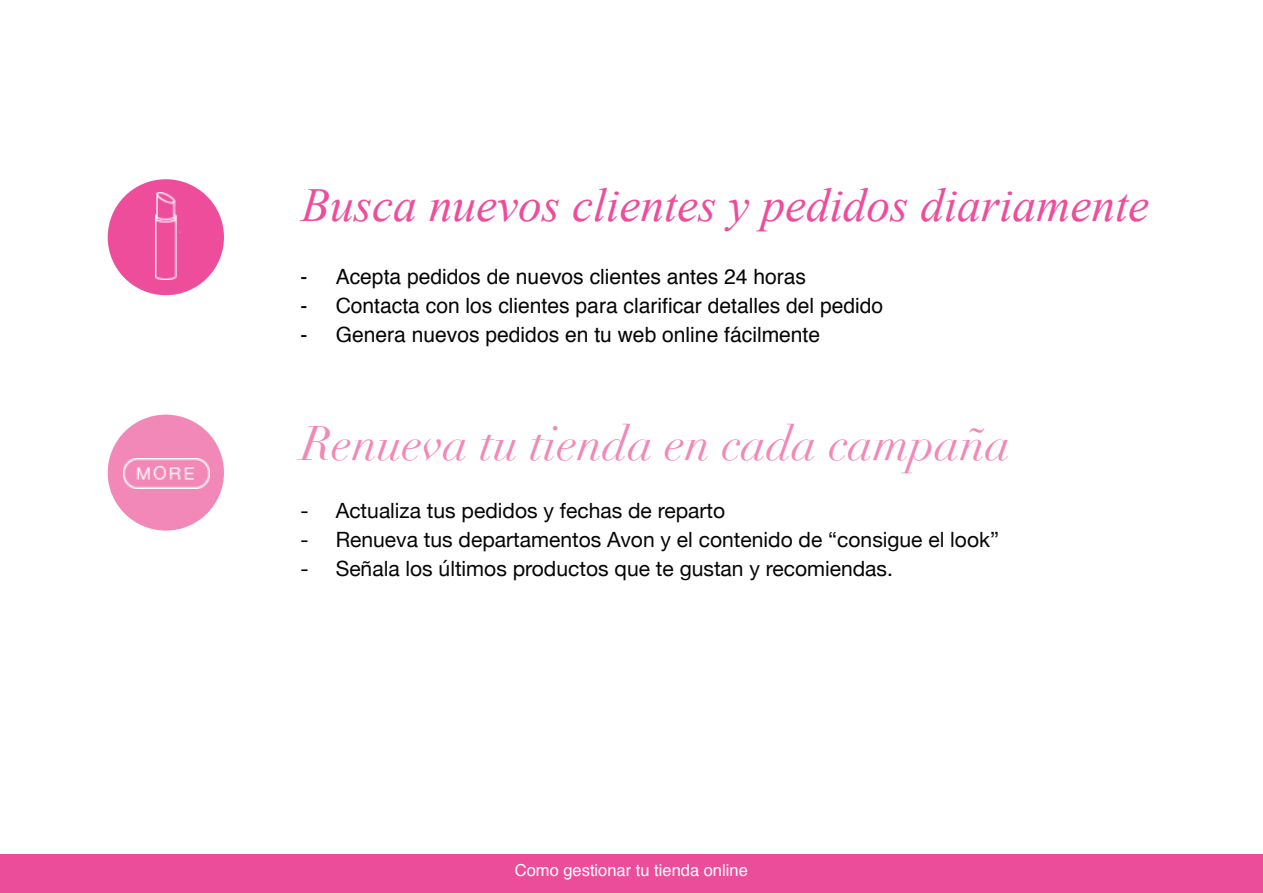
<style>
.page{position:relative;width:1263px;height:893px;background:#fff}
.page>*{position:absolute;margin:0;border:0;box-sizing:border-box;transform-origin:0 0}
.t1{font:italic 47.4px "Times New Roman";color:#ee4d9c}
.t2{font:italic 47.4px "Didot";color:#f288b7}
.t3{font:21px "Helvetica Neue";color:#050504}
.t4{font:21px "Helvetica";color:#050504}
.t5{font:16.5px "Helvetica";color:#fff}
</style>
<div class="page">
<div style="left:0;top:854px;width:1263px;height:39px;background:#ec4d9b"></div>
<div style="left:108px;top:415px;width:116px;height:116px;background:#f288b7;border-radius:50%"></div>
<div style="left:108px;top:179px;width:116px;height:116px;background:#ee4d9c;border-radius:50%"></div>
<img style="left:124px;top:458px;width:85px;height:30px">
<img style="left:155px;top:192px;width:25px;height:87px">
<h1 class="t1" style="left:301px;top:172px;width:850px">Busca nuevos clientes y pedidos diariamente</h1>
<p class="t4" style="left:301px;top:260px;width:507px">- Acepta pedidos de nuevos clientes antes 24 horas</p>
<p class="t4" style="left:301px;top:289px;width:584px">- Contacta con los clientes para clarificar detalles del pedido</p>
<p class="t4" style="left:301px;top:318px;width:521px">- Genera nuevos pedidos en tu web online fácilmente</p>
<h1 class="t2" style="left:301px;top:415px;width:711px">Renueva tu tienda en cada campaña</h1>
<p class="t3" style="left:301px;top:495px;width:426px">- Actualiza tus pedidos y fechas de reparto</p>
<p class="t3" style="left:301px;top:524px;width:700px">- Renueva tus departamentos Avon y el contenido de “consigue el look”</p>
<p class="t3" style="left:301px;top:553px;width:594px">- Señala los últimos productos que te gustan y recomiendas.</p>
<p class="t5" style="left:515px;top:858px;width:234px">Como gestionar tu tienda online</p>
</div>
